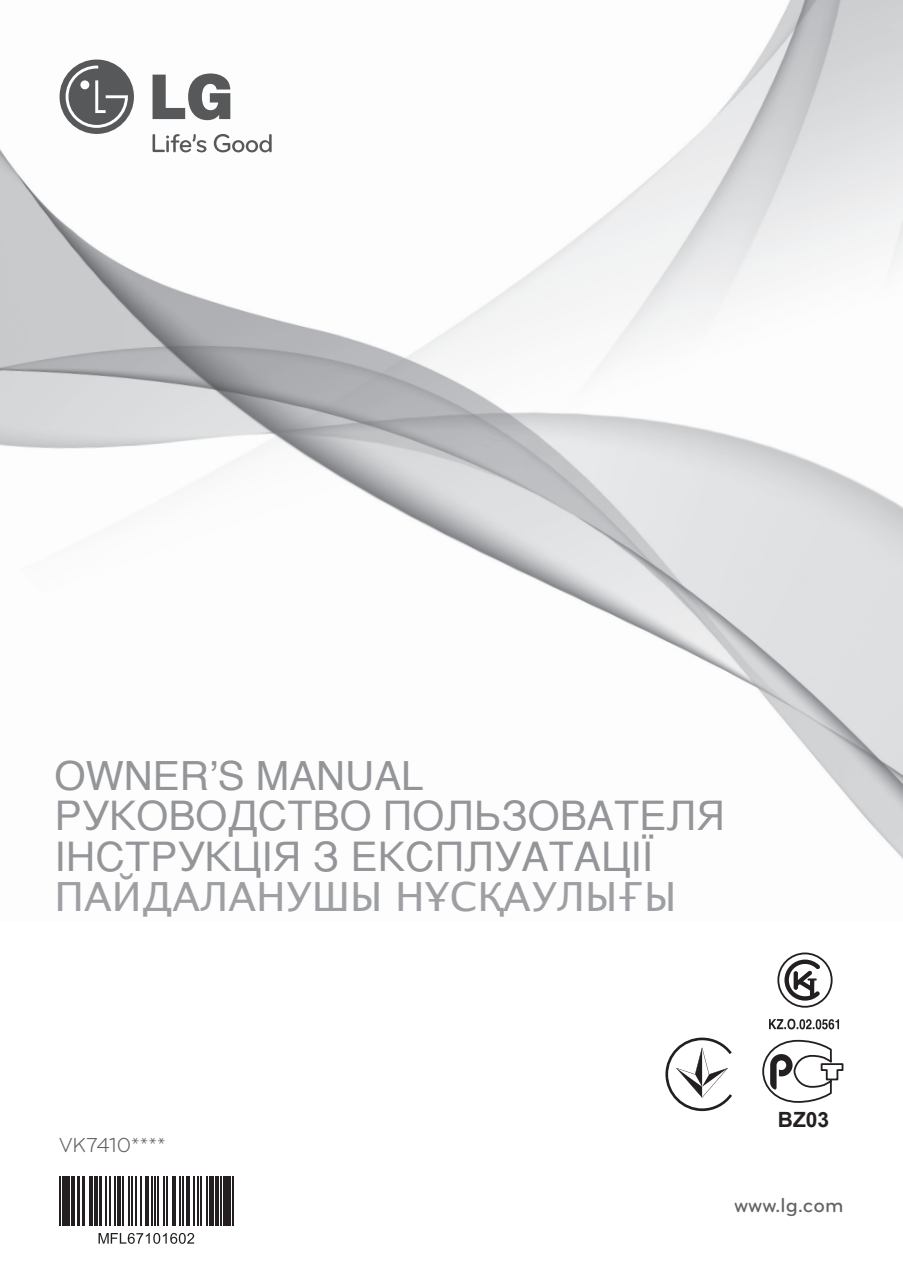
<style>
.page{position:relative;width:903px;height:1275px;background:#fff}
.page>*{position:absolute;margin:0;border:0;box-sizing:border-box;transform-origin:0 0}
.t1{font:40.25px/40.2px "Helvetica";color:#939598}
.t2{font:40.25px "Lucida Grande";color:#9d9fa2}
.t3{font:21px "Bryant LG";color:#636366}
.t4{font:500 21px "Bryant LG";color:#636366}
.t5{font:700 21px "Arial";color:#231f20}
</style>
<div class="page">
<img style="left:0;top:0;width:903px;height:859px">
<svg style="left:153px;top:134px;width:53px;height:18px"></svg>
<svg style="left:214px;top:134px;width:58px;height:18px"></svg>
<svg style="left:153px;top:73px;width:77px;height:47px"></svg>
<div style="left:60px;top:60px;width:74px;height:74px;background:#57585a;border-radius:50%"></div>
<svg style="left:66px;top:66px;width:62px;height:62px"></svg>
<svg style="left:762px;top:1039px;width:82px;height:64px"></svg>
<hr style="left:60px;top:1176px;width:1px;height:49px;background:#231f20">
<hr style="left:62px;top:1176px;width:1px;height:49px;background:#231f20">
<div style="left:65px;top:1176px;width:5px;height:49px;background:#231f20"></div>
<hr style="left:71px;top:1176px;width:1px;height:49px;background:#231f20">
<hr style="left:74px;top:1176px;width:1px;height:49px;background:#231f20">
<hr style="left:77px;top:1176px;width:3px;height:49px;background:#231f20">
<hr style="left:83px;top:1176px;width:2px;height:49px;background:#231f20">
<hr style="left:89px;top:1176px;width:1px;height:49px;background:#231f20">
<hr style="left:91px;top:1176px;width:2px;height:49px;background:#231f20">
<hr style="left:94px;top:1176px;width:1px;height:49px;background:#231f20">
<hr style="left:97px;top:1176px;width:1px;height:49px;background:#231f20">
<hr style="left:99px;top:1176px;width:3px;height:49px;background:#231f20">
<hr style="left:105px;top:1176px;width:2px;height:49px;background:#231f20">
<hr style="left:109px;top:1176px;width:2px;height:49px;background:#231f20">
<hr style="left:114px;top:1176px;width:2px;height:49px;background:#231f20">
<hr style="left:117px;top:1176px;width:1px;height:49px;background:#231f20">
<hr style="left:120px;top:1176px;width:1px;height:49px;background:#231f20">
<hr style="left:122px;top:1176px;width:1px;height:49px;background:#231f20">
<hr style="left:128px;top:1176px;width:2px;height:49px;background:#231f20">
<hr style="left:131px;top:1176px;width:1px;height:49px;background:#231f20">
<hr style="left:135px;top:1176px;width:1px;height:49px;background:#231f20">
<hr style="left:140px;top:1176px;width:1px;height:49px;background:#231f20">
<hr style="left:145px;top:1176px;width:1px;height:49px;background:#231f20">
<hr style="left:148px;top:1176px;width:1px;height:49px;background:#231f20">
<hr style="left:151px;top:1176px;width:2px;height:49px;background:#231f20">
<hr style="left:154px;top:1176px;width:1px;height:49px;background:#231f20">
<hr style="left:158px;top:1176px;width:1px;height:49px;background:#231f20">
<hr style="left:163px;top:1176px;width:1px;height:49px;background:#231f20">
<hr style="left:167px;top:1176px;width:1px;height:49px;background:#231f20">
<hr style="left:172px;top:1176px;width:1px;height:49px;background:#231f20">
<hr style="left:174px;top:1176px;width:2px;height:49px;background:#231f20">
<hr style="left:180px;top:1176px;width:1px;height:49px;background:#231f20">
<hr style="left:182px;top:1176px;width:1px;height:49px;background:#231f20">
<hr style="left:186px;top:1176px;width:1px;height:49px;background:#231f20">
<hr style="left:188px;top:1176px;width:2px;height:49px;background:#231f20">
<hr style="left:194px;top:1176px;width:1px;height:49px;background:#231f20">
<hr style="left:197px;top:1176px;width:2px;height:49px;background:#231f20">
<hr style="left:200px;top:1176px;width:1px;height:49px;background:#231f20">
<hr style="left:206px;top:1176px;width:2px;height:49px;background:#231f20">
<hr style="left:209px;top:1176px;width:1px;height:49px;background:#231f20">
<hr style="left:211px;top:1176px;width:3px;height:49px;background:#231f20">
<hr style="left:215px;top:1176px;width:4px;height:49px;background:#231f20">
<hr style="left:220px;top:1176px;width:2px;height:49px;background:#231f20">
<hr style="left:223px;top:1176px;width:1px;height:49px;background:#231f20">
<div style="left:225px;top:1176px;width:6px;height:49px;background:#231f20"></div>
<hr style="left:232px;top:1176px;width:1px;height:49px;background:#231f20">
<svg style="left:99px;top:1233px;width:95px;height:11px"></svg>
<svg style="left:777px;top:952px;width:55px;height:56px"></svg>
<svg style="left:769px;top:1019px;width:70px;height:10px"></svg>
<svg style="left:665px;top:1038px;width:67px;height:73px"></svg>
<p class="t1" style="left:55px;top:755px;width:672px">OWNER’S MANUAL<br>РУКОВОДСТВО ПОЛЬЗОВАТЕЛЯ<br>ІНСТРУКЦІЯ З ЕКСПЛУАТАЦІЇ</p>
<p class="t2" style="left:55px;top:873px;width:623px">ПАЙДАЛАНУШЫ НҰСҚАУЛЫҒЫ</p>
<p class="t3" style="left:60px;top:1132px;width:108px">VK7410****</p>
<p class="t5" style="left:778px;top:1108px;width:53px">BZ03</p>
<p class="t4" style="left:734px;top:1192px;width:111px">www.lg.com</p>
</div>
